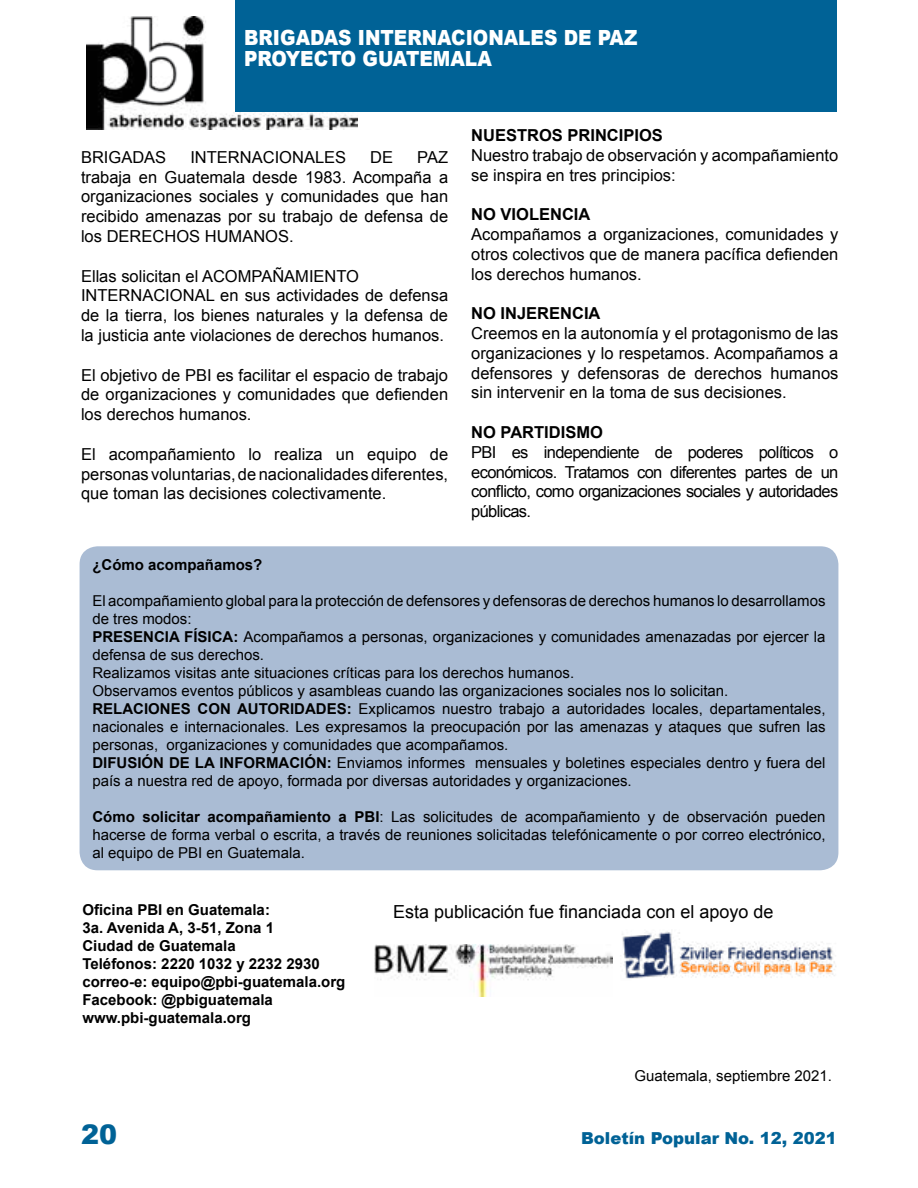
<style>
.page{position:relative;width:918px;height:1188px;background:#fff}
.page>*{position:absolute;margin:0;border:0;box-sizing:border-box;transform-origin:0 0}
.t1{font:900 27px "Arial";color:#006296}
.t2{font:900 20.85px/21px "Arial";color:#fff;scale:.89 1}
.t3{font:18px "Arial";color:#000}
.t4{font:16.5px/19.8px "Arial";color:#000;text-align:justify}
.t5{font:700 16.5px "Arial";color:#000}
.t6{font:900 16.5px "Arial";color:#006296}
.t7{font:15px/18px "Arial";color:#000}
.t8{font:700 15px/18px "Arial";color:#000}
.s1{font-weight:700}
</style>
<div class="page">
<div style="left:235px;top:0;width:602px;height:111px;background:#006296"></div>
<div style="left:80px;top:546px;width:758px;height:324px;background:#aabcd4;border-radius:18px"></div>
<img style="left:87px;top:17px;width:270px;height:112px">
<img style="left:612px;top:931px;width:224px;height:48px">
<img style="left:375px;top:945px;width:237px;height:52px">
<p class="t2" style="left:244px;top:27px;width:444px">BRIGADAS INTERNACIONALES DE PAZ<br>PROYECTO GUATEMALA</p>
<p class="t4" style="left:81px;top:147px;width:87px">BRIGADAS</p>
<p class="t4" style="left:190px;top:147px;width:157px">INTERNACIONALES</p>
<p class="t4" style="left:370px;top:147px;width:24px">DE</p>
<p class="t4" style="left:81px;top:147px;width:369px;text-indent:336px">PAZ trabaja en Guatemala desde 1983. Acompaña a organizaciones sociales y comunidades que han recibido amenazas por su trabajo de defensa de los DERECHOS HUMANOS.</p>
<p class="t4" style="left:81px;top:266px;width:369px;text-align:left">Ellas solicitan el ACOMPAÑAMIENTO INTERNACIONAL en sus actividades de defensa de la tierra, los bienes naturales y la defensa de la justicia ante violaciones de derechos humanos.</p>
<p class="t4" style="left:81px;top:365px;width:369px">El objetivo de PBI es facilitar el espacio de trabajo de organizaciones y comunidades que defienden los derechos humanos.</p>
<p class="t4" style="left:81px;top:444px;width:369px">El acompañamiento lo realiza un equipo de personas voluntarias, de nacionalidades diferentes, que toman las decisiones colectivamente.</p>
<p class="t5" style="left:471px;top:124px;width:193px">NUESTROS PRINCIPIOS</p>
<p class="t4" style="left:471px;top:145px;width:369px">Nuestro trabajo de observación y acompañamiento se inspira en tres principios:</p>
<p class="t5" style="left:471px;top:203px;width:121px">NO VIOLENCIA</p>
<p class="t4" style="left:471px;top:224px;width:369px">Acompañamos a organizaciones, comunidades y otros colectivos que de manera pacífica defienden los derechos humanos.</p>
<p class="t5" style="left:471px;top:302px;width:131px">NO INJERENCIA</p>
<p class="t4" style="left:471px;top:323px;width:369px">Creemos en la autonomía y el protagonismo de las organizaciones y lo respetamos. Acompañamos a defensores y defensoras de derechos humanos sin intervenir en la toma de sus decisiones.</p>
<p class="t5" style="left:471px;top:421px;width:133px">NO PARTIDISMO</p>
<p class="t4" style="left:471px;top:442px;width:369px">PBI es independiente de poderes políticos o económicos. Tratamos con diferentes partes de un conflicto, como organizaciones sociales y autoridades públicas.</p>
<p class="t8" style="left:92px;top:556px;width:172px">¿Cómo acompañamos?</p>
<p class="t7" style="left:92px;top:592px;width:735px">El acompañamiento global para la protección de defensores y defensoras de derechos humanos lo desarrollamos de tres modos:<br><span class="s1">PRESENCIA FÍSICA:</span> Acompañamos a personas, organizaciones y comunidades amenazadas por ejercer la defensa de sus derechos.<br>Realizamos visitas ante situaciones críticas para los derechos humanos.<br>Observamos eventos públicos y asambleas cuando las organizaciones sociales nos lo solicitan.<br><span class="s1">RELACIONES CON AUTORIDADES:</span> Explicamos nuestro trabajo a autoridades locales, departamentales, nacionales e internacionales. Les expresamos la preocupación por las amenazas y ataques que sufren las personas, organizaciones y comunidades que acompañamos.<br><span class="s1">DIFUSIÓN DE LA INFORMACIÓN:</span> Enviamos informes mensuales y boletines especiales dentro y fuera del país a nuestra red de apoyo, formada por diversas autoridades y organizaciones.</p>
<p class="t7" style="left:92px;top:808px;width:735px;text-align:justify"><span class="s1">Cómo solicitar acompañamiento a PBI</span>: Las solicitudes de acompañamiento y de observación pueden hacerse de forma verbal o escrita, a través de reuniones solicitadas telefónicamente o por correo electrónico, al equipo de PBI en Guatemala.</p>
<p class="t8" style="left:82px;top:901px;width:264px">Oficina PBI en Guatemala:<br>3a. Avenida A, 3-51, Zona 1<br>Ciudad de Guatemala<br>Teléfonos: 2220 1032 y 2232 2930 correo-e: equipo@pbi-guatemala.org<br>Facebook: @pbiguatemala www.pbi-guatemala.org</p>
<p class="t3" style="left:393px;top:899px;width:382px">Esta publicación fue financiada con el apoyo de</p>
<p class="t7" style="left:635px;top:1067px;width:199px">Guatemala, septiembre 2021.</p>
<h1 class="t1" style="left:81px;top:1115px;width:38px">20</h1>
<p class="t6" style="left:581px;top:1127px;width:257px">Boletín Popular No. 12, 2021</p>
</div>
